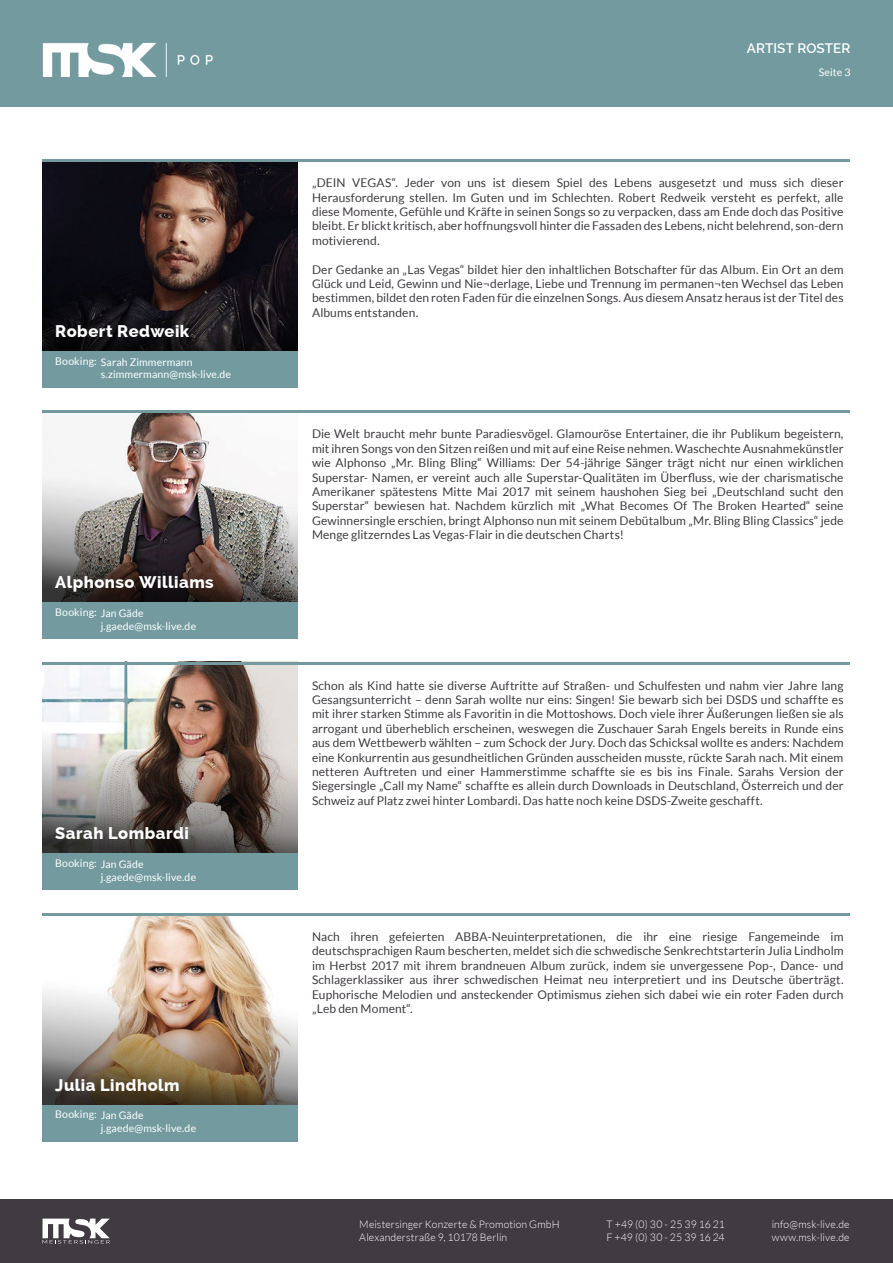
<style>
.page{position:relative;width:893px;height:1263px;background:#fff}
.page>*{position:absolute;margin:0;border:0;box-sizing:border-box;transform-origin:0 0}
.t1{font:800 16.5px "Raleway";letter-spacing:.03em;color:#fff}
.t2{font:600 13.5px "Raleway";color:#fff}
.t3{font:12px/14.4px "Lato";letter-spacing:.01em;color:#3f3b41;text-align:justify}
.t4{font:10.5px/13.6px "Lato";letter-spacing:.015em;color:#fff}
.t5{font:300 10.5px/12.6px "Lato";letter-spacing:.01em;color:#fff}
</style>
<div class="page">
<img style="left:43px;top:915px;width:255px;height:189px">
<hr style="left:43px;top:913px;width:807px;height:2px;background:#739b9f">
<img style="left:43px;top:664px;width:255px;height:189px">
<hr style="left:43px;top:662px;width:807px;height:2px;background:#739b9f">
<div style="left:43px;top:853px;width:255px;height:37px;background:#739b9f"></div>
<div style="left:43px;top:1104px;width:255px;height:37px;background:#739b9f"></div>
<img style="left:43px;top:413px;width:255px;height:189px">
<hr style="left:43px;top:411px;width:807px;height:2px;background:#739b9f">
<div style="left:43px;top:602px;width:255px;height:37px;background:#739b9f"></div>
<img style="left:43px;top:162px;width:255px;height:189px">
<hr style="left:43px;top:159px;width:807px;height:3px;background:#739b9f">
<div style="left:43px;top:351px;width:255px;height:37px;background:#739b9f"></div>
<div style="left:0;top:1199px;width:893px;height:64px;background:#3f3b41"></div>
<svg style="left:43px;top:1218px;width:67px;height:25px"></svg>
<div style="left:0;top:0;width:893px;height:106px;background:#739b9f"></div>
<img style="left:43px;top:43px;width:170px;height:33px">
<h1 class="t1" style="left:55px;top:322px;width:136px">Robert Redweik</h1>
<p class="t4" style="left:101px;top:355px;width:132px;line-height:12.6px;text-indent:-45px">Booking: Sarah Zimmermann s.zimmermann@msk-live.de</p>
<h1 class="t1" style="left:55px;top:573px;width:160px">Alphonso Williams</h1>
<p class="t4" style="left:101px;top:605px;width:97px;text-indent:-45px">Booking: Jan Gäde j.gaede@msk-live.de</p>
<h1 class="t1" style="left:55px;top:824px;width:135px">Sarah Lombardi</h1>
<p class="t4" style="left:101px;top:856px;width:97px;text-indent:-45px">Booking: Jan Gäde j.gaede@msk-live.de</p>
<h1 class="t1" style="left:55px;top:1075px;width:126px">Julia Lindholm</h1>
<p class="t4" style="left:101px;top:1108px;width:97px;text-indent:-45px">Booking: Jan Gäde j.gaede@msk-live.de</p>
<p class="t2" style="left:747px;top:41px;width:105px">ARTIST ROSTER</p>
<p class="t4" style="left:819px;top:66px;width:33px">Seite 3</p>
<p class="t3" style="left:312px;top:176px;width:533px">„DEIN VEGAS“. Jeder von uns ist diesem Spiel des Lebens ausgesetzt und muss sich dieser Herausforderung stellen. Im Guten und im Schlechten. Robert Redweik versteht es perfekt, alle diese Momente, Gefühle und Kräfte in seinen Songs so zu verpacken, dass am Ende doch das Positive bleibt. Er blickt kritisch, aber hoffnungsvoll hinter die Fassaden des Lebens, nicht belehrend, son-dern motivierend.</p>
<p class="t3" style="left:312px;top:262px;width:533px">Der Gedanke an „Las Vegas“ bildet hier den inhaltlichen Botschafter für das Album. Ein Ort an dem Glück und Leid, Gewinn und Nie¬derlage, Liebe und Trennung im permanen¬ten Wechsel das Leben bestimmen, bildet den roten Faden für die einzelnen Songs. Aus diesem Ansatz heraus ist der Titel des Albums entstanden.</p>
<p class="t3" style="left:312px;top:427px;width:533px">Die Welt braucht mehr bunte Paradiesvögel. Glamouröse Entertainer, die ihr Publikum begeistern, mit ihren Songs von den Sitzen reißen und mit auf eine Reise nehmen. Waschechte Ausnahmekünstler wie Alphonso „Mr. Bling Bling“ Williams: Der 54-jährige Sänger trägt nicht nur einen wirklichen Superstar- Namen, er vereint auch alle Superstar-Qualitäten im Überfluss, wie der charismatische Amerikaner spätestens Mitte Mai 2017 mit seinem haushohen Sieg bei „Deutschland sucht den Superstar“ bewiesen hat. Nachdem kürzlich mit „What Becomes Of The Broken Hearted“ seine Gewinnersingle erschien, bringt Alphonso nun mit seinem Debütalbum „Mr. Bling Bling Classics“ jede Menge glitzerndes Las Vegas-Flair in die deutschen Charts!</p>
<p class="t3" style="left:312px;top:678px;width:533px">Schon als Kind hatte sie diverse Auftritte auf Straßen- und Schulfesten und nahm vier Jahre lang Gesangsunterricht – denn Sarah wollte nur eins: Singen! Sie bewarb sich bei DSDS und schaffte es mit ihrer starken Stimme als Favoritin in die Mottoshows. Doch viele ihrer Äußerungen ließen sie als arrogant und überheblich erscheinen, weswegen die Zuschauer Sarah Engels bereits in Runde eins aus dem Wettbewerb wählten – zum Schock der Jury. Doch das Schicksal wollte es anders: Nachdem eine Konkurrentin aus gesundheitlichen Gründen ausscheiden musste, rückte Sarah nach. Mit einem netteren Auftreten und einer Hammerstimme schaffte sie es bis ins Finale. Sarahs Version der Siegersingle „Call my Name“ schaffte es allein durch Downloads in Deutschland, Österreich und der Schweiz auf Platz zwei hinter Lombardi. Das hatte noch keine DSDS-Zweite geschafft.</p>
<p class="t3" style="left:312px;top:929px;width:533px">Nach ihren gefeierten ABBA-Neuinterpretationen, die ihr eine riesige Fangemeinde im deutschsprachigen Raum bescherten, meldet sich die schwedische Senkrechtstarterin Julia Lindholm im Herbst 2017 mit ihrem brandneuen Album zurück, indem sie unvergessene Pop-, Dance- und Schlagerklassiker aus ihrer schwedischen Heimat neu interpretiert und ins Deutsche überträgt.<br>Euphorische Melodien und ansteckender Optimismus ziehen sich dabei wie ein roter Faden durch „Leb den Moment“.</p>
<p class="t5" style="left:359px;top:1218px;width:202px">Meistersinger Konzerte &amp; Promotion GmbH<br>Alexanderstraße 9, 10178 Berlin</p>
<p class="t5" style="left:607px;top:1218px;width:120px">T +49 (0) 30 - 25 39 16 21<br>F +49 (0) 30 - 25 39 16 24</p>
<p class="t5" style="left:772px;top:1218px;width:79px">info@msk-live.de www.msk-live.de</p>
</div>
